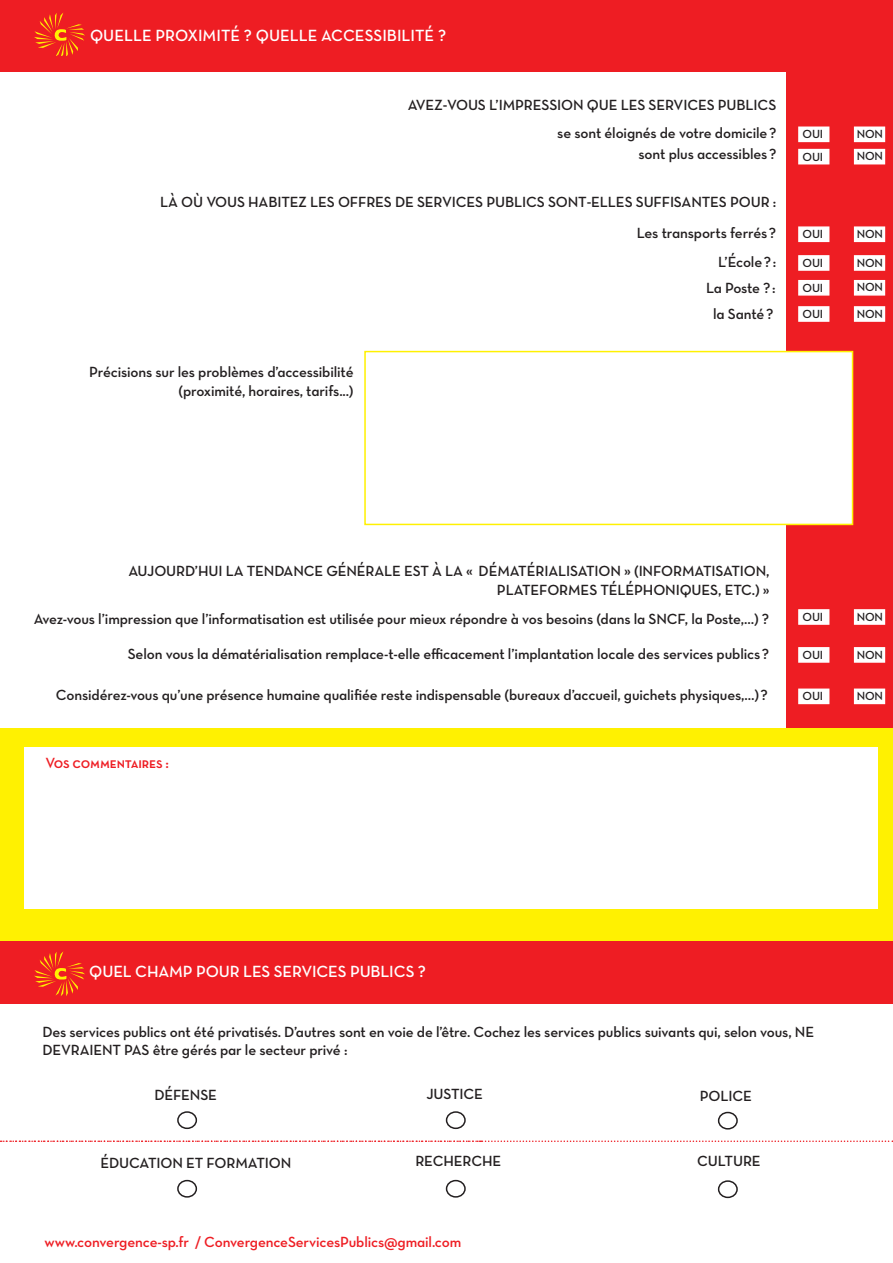
<style>
.page{position:relative;width:893px;height:1263px;background:#fff}
.page>*{position:absolute;margin:0;border:0;box-sizing:border-box;transform-origin:0 0}
.t1{font:16.5px "Neutraface Text Demi Alt";color:#fff}
.t2{font:15px/30.2px "Neutraface Text Demi Alt";letter-spacing:-.01em;color:#231f20;text-align:right}
.t3{font:15px "Neutraface Text Demi Alt";letter-spacing:-.01em;color:#ee1d23}
.t4{font:12px "Neutraface Text Demi Alt";letter-spacing:-.01em;color:#231f20}
.s1{color:#fff}
</style>
<div class="page">
<div style="left:787px;top:0;width:106px;height:801px;background:#ee1d23"></div>
<div style="left:364px;top:351px;width:489px;height:174px;background:#fff;border:2px solid #fff101"></div>
<div style="left:0;top:0;width:893px;height:72px;background:#ee1d23"></div>
<div style="left:0;top:941px;width:893px;height:62px;background:#ee1d23"></div>
<svg style="left:34px;top:13px;width:51px;height:43px"></svg>
<svg style="left:34px;top:951px;width:51px;height:45px"></svg>
<div style="left:798px;top:126px;width:31px;height:16px;background:#fff;border:2px solid #fff"></div>
<div style="left:854px;top:126px;width:31px;height:16px;background:#fff;border:2px solid #fff"></div>
<div style="left:798px;top:149px;width:31px;height:15px;background:#fff"></div>
<div style="left:854px;top:149px;width:31px;height:15px;background:#fff"></div>
<div style="left:798px;top:226px;width:31px;height:16px;background:#fff;border:2px solid #fff"></div>
<div style="left:854px;top:226px;width:31px;height:16px;background:#fff;border:2px solid #fff"></div>
<div style="left:798px;top:255px;width:31px;height:16px;background:#fff;border:2px solid #fff"></div>
<div style="left:854px;top:255px;width:31px;height:16px;background:#fff;border:2px solid #fff"></div>
<div style="left:798px;top:280px;width:31px;height:16px;background:#fff;border:2px solid #fff"></div>
<div style="left:854px;top:280px;width:31px;height:16px;background:#fff;border:2px solid #fff"></div>
<div style="left:798px;top:306px;width:31px;height:16px;background:#fff;border:2px solid #fff"></div>
<div style="left:854px;top:306px;width:31px;height:16px;background:#fff;border:2px solid #fff"></div>
<div style="left:798px;top:609px;width:31px;height:16px;background:#fff;border:2px solid #fff"></div>
<div style="left:854px;top:609px;width:31px;height:16px;background:#fff;border:2px solid #fff"></div>
<div style="left:798px;top:647px;width:31px;height:16px;background:#fff;border:2px solid #fff"></div>
<div style="left:854px;top:647px;width:31px;height:16px;background:#fff;border:2px solid #fff"></div>
<div style="left:798px;top:688px;width:31px;height:16px;background:#fff;border:2px solid #fff"></div>
<div style="left:854px;top:688px;width:31px;height:16px;background:#fff;border:2px solid #fff"></div>
<div style="left:0;top:728px;width:893px;height:213px;background:#fff101"></div>
<div style="left:24px;top:747px;width:853px;height:162px;background:#fff"></div>
<div style="left:177px;top:1111px;width:20px;height:18px;border:2px solid #231f20;border-radius:50%"></div>
<div style="left:177px;top:1180px;width:20px;height:17px;border:2px solid #231f20;border-radius:50%"></div>
<div style="left:446px;top:1111px;width:20px;height:18px;border:2px solid #231f20;border-radius:50%"></div>
<div style="left:446px;top:1180px;width:20px;height:17px;border:2px solid #231f20;border-radius:50%"></div>
<div style="left:718px;top:1112px;width:20px;height:17px;border:2px solid #231f20;border-radius:50%"></div>
<div style="left:718px;top:1180px;width:20px;height:18px;border:2px solid #231f20;border-radius:50%"></div>
<svg style="left:0;top:1140px;width:893px;height:2px"></svg>
<p class="t1" style="left:90px;top:25px;width:358px">Quelle proximité ? Quelle accessibilité ?</p>
<p class="t2" style="left:408px;top:89px;width:370px">Avez-vous l’impression que les services publics</p>
<p class="t2" style="left:557px;top:122px;width:221px;line-height:21.5px">se sont éloignés de votre domicile? sont plus accessibles?</p>
<p class="t2" style="left:160px;top:187px;width:618px">Là où vous habitez les offres de services publics sont-elles suffisantes pour :<br>Les transports ferrés?<br>L’École?:</p>
<p class="t2" style="left:89px;top:362px;width:266px;line-height:19.5px">Précisions sur les problèmes d’accessibilité (proximité, horaires, tarifs...)</p>
<p class="t2" style="left:706px;top:275px;width:72px;line-height:25.3px;text-align:center">La Poste ?: la Santé?<span class="s1">:</span></p>
<p class="t4" style="left:802px;top:127px;width:22px">Oui</p>
<p class="t4" style="left:857px;top:126px;width:10px">NON</p>
<p class="t4" style="left:802px;top:149px;width:22px">Oui</p>
<p class="t4" style="left:857px;top:149px;width:10px">NON</p>
<p class="t4" style="left:802px;top:227px;width:22px">Oui</p>
<p class="t4" style="left:857px;top:226px;width:10px">NON</p>
<p class="t4" style="left:802px;top:255px;width:22px">Oui</p>
<p class="t4" style="left:857px;top:255px;width:10px">NON</p>
<p class="t4" style="left:802px;top:280px;width:22px">Oui</p>
<p class="t4" style="left:857px;top:280px;width:10px">NON</p>
<p class="t4" style="left:802px;top:306px;width:22px">Oui</p>
<p class="t4" style="left:857px;top:306px;width:10px">NON</p>
<p class="t2" style="left:128px;top:561px;width:643px;line-height:19.5px">Aujourd’hui la tendance générale est à la « dématérialisation » (informatisation, plateformes téléphoniques, etc.) »</p>
<p class="t2" style="left:34px;top:604px;width:625px">Avez-vous l’impression que l’informatisation est utilisée pour mieux répondre à vos besoins (dans la SNCF</p>
<p class="t2" style="left:685px;top:604px;width:86px">, la Poste,…) ?</p>
<p class="t2" style="left:128px;top:639px;width:643px">Selon vous la dématérialisation remplace-t-elle efficacement l’implantation locale des services publics?</p>
<p class="t2" style="left:56px;top:680px;width:713px">Considérez-vous qu’une présence humaine qualifiée reste indispensable (bureaux d’accueil, guichets physiques,…)?</p>
<p class="t3" style="left:45px;top:753px;width:125px">Vos commentaires :</p>
<p class="t4" style="left:802px;top:609px;width:22px">Oui</p>
<p class="t4" style="left:857px;top:609px;width:10px">NON</p>
<p class="t4" style="left:802px;top:647px;width:22px">Oui</p>
<p class="t4" style="left:857px;top:647px;width:10px">NON</p>
<p class="t4" style="left:802px;top:689px;width:22px">Oui</p>
<p class="t4" style="left:857px;top:688px;width:10px">NON</p>
<p class="t1" style="left:89px;top:961px;width:338px">Quel champ pour les services publics ?</p>
<p class="t2" style="left:43px;top:1022px;width:762px;line-height:18px;text-align:left">Des services publics ont été privatisés. D’autres sont en voie de l’être. Cochez les services publics suivants qui, selon vous, NE<br>DEVR</p>
<p class="t2" style="left:80px;top:1034px;width:19px">AIENT</p>
<p class="t2" style="left:124px;top:1034px;width:225px">PAS être gérés par le secteur privé :</p>
<p class="t2" style="left:154px;top:1080px;width:64px">défense</p>
<p class="t2" style="left:426px;top:1079px;width:58px">justice</p>
<p class="t2" style="left:700px;top:1080px;width:54px">police</p>
<p class="t2" style="left:101px;top:1147px;width:192px">éducation et formation</p>
<p class="t2" style="left:415px;top:1145px;width:87px">recherche</p>
<p class="t2" style="left:697px;top:1146px;width:65px">culture</p>
<p class="t3" style="left:45px;top:1232px;width:418px">www.convergence-sp.fr / ConvergenceServicesPublics@gmail.com</p>
</div>
